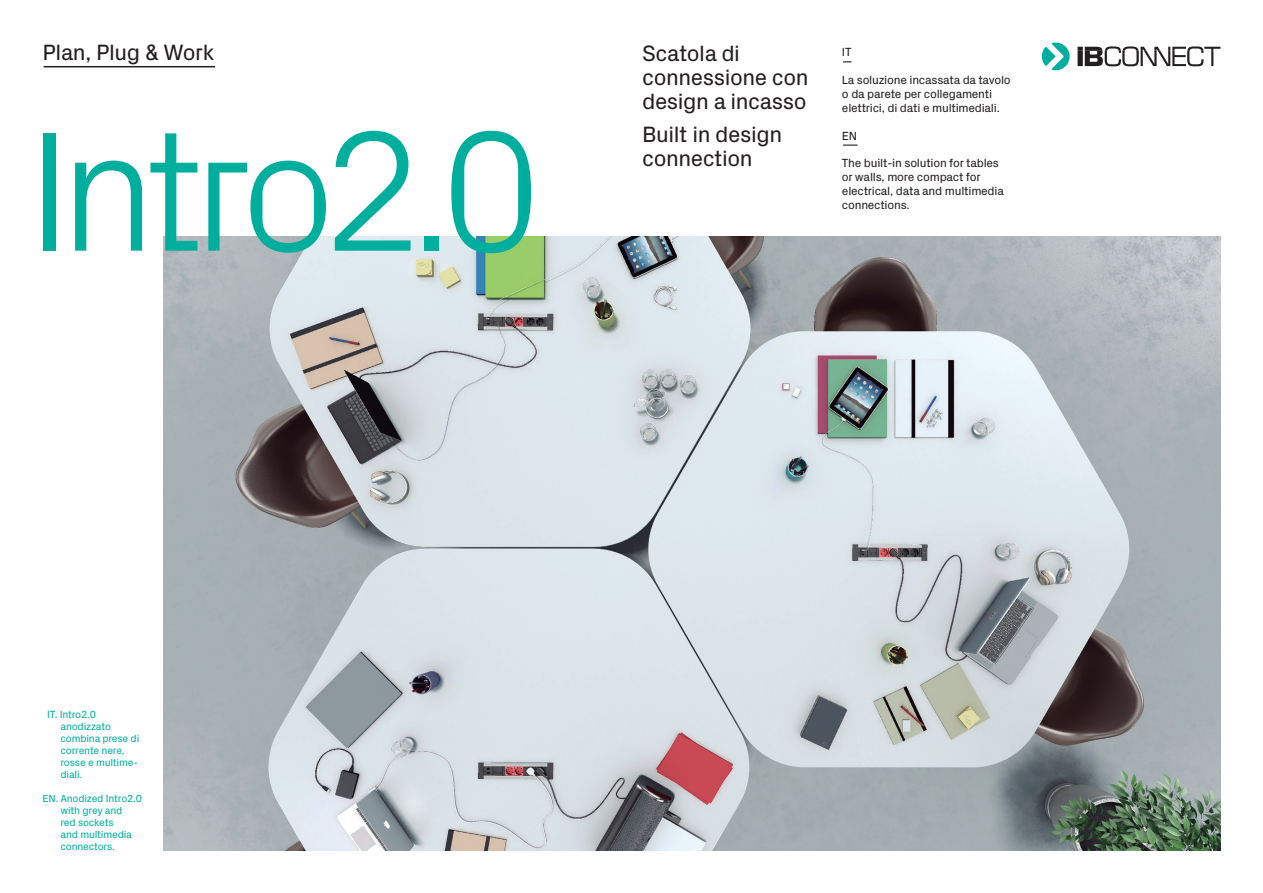
<style>
.page{position:relative;width:1263px;height:893px;background:#fff}
.page>*{position:absolute;margin:0;border:0;box-sizing:border-box;transform-origin:0 0}
.t1{font:300 172.5px "Px Grotesk";letter-spacing:-.07em;color:#00ae9e}
.t2{font:22.5px/24px "Px Grotesk";letter-spacing:-.02em;color:#231f20}
.t3{font:12px/13.8px "Px Grotesk";letter-spacing:-.02em;color:#231f20}
.t4{font:10.5px/12px "Px Grotesk";letter-spacing:-.02em;color:#00ae9e}
</style>
<div class="page">
<img style="left:164px;top:237px;width:1056px;height:613px">
<svg style="left:1077px;top:46px;width:143px;height:20px"></svg>
<svg style="left:1041px;top:42px;width:29px;height:29px"></svg>
<svg style="left:843px;top:145px;width:14px;height:1px"></svg>
<hr style="left:44px;top:66px;width:171px;height:1px;background:#231f20">
<p class="t2" style="left:43px;top:38px;width:174px">Plan, Plug &amp; Work</p>
<p class="t1" style="left:26px;top:67px;width:518px">Intro2.0</p>
<p class="t2" style="left:642px;top:39px;width:168px">Scatola di connessione con design a incasso</p>
<p class="t2" style="left:642px;top:121px;width:142px">Built in design connection</p>
<p class="t3" style="left:842px;top:45px;width:11px">IT</p>
<p class="t3" style="left:842px;top:72px;width:170px">La soluzione incassata da tavolo o da parete per collegamenti elettrici, di dati e multimediali.</p>
<p class="t3" style="left:842px;top:128px;width:17px">EN</p>
<p class="t3" style="left:842px;top:156px;width:163px">The built-in solution for tables or walls, more compact for electrical, data and multimedia connections.</p>
<p class="t4" style="left:61px;top:708px;width:80px;text-indent:-13px">IT. Intro2.0 anodizzato combina prese di corrente nere, rosse e multime&shy;diali.</p>
<p class="t4" style="left:61px;top:792px;width:83px;text-indent:-18px">EN. Anodized Intro2.0 with grey and<br>red sockets<br>and multimedia connectors.</p>
</div>
